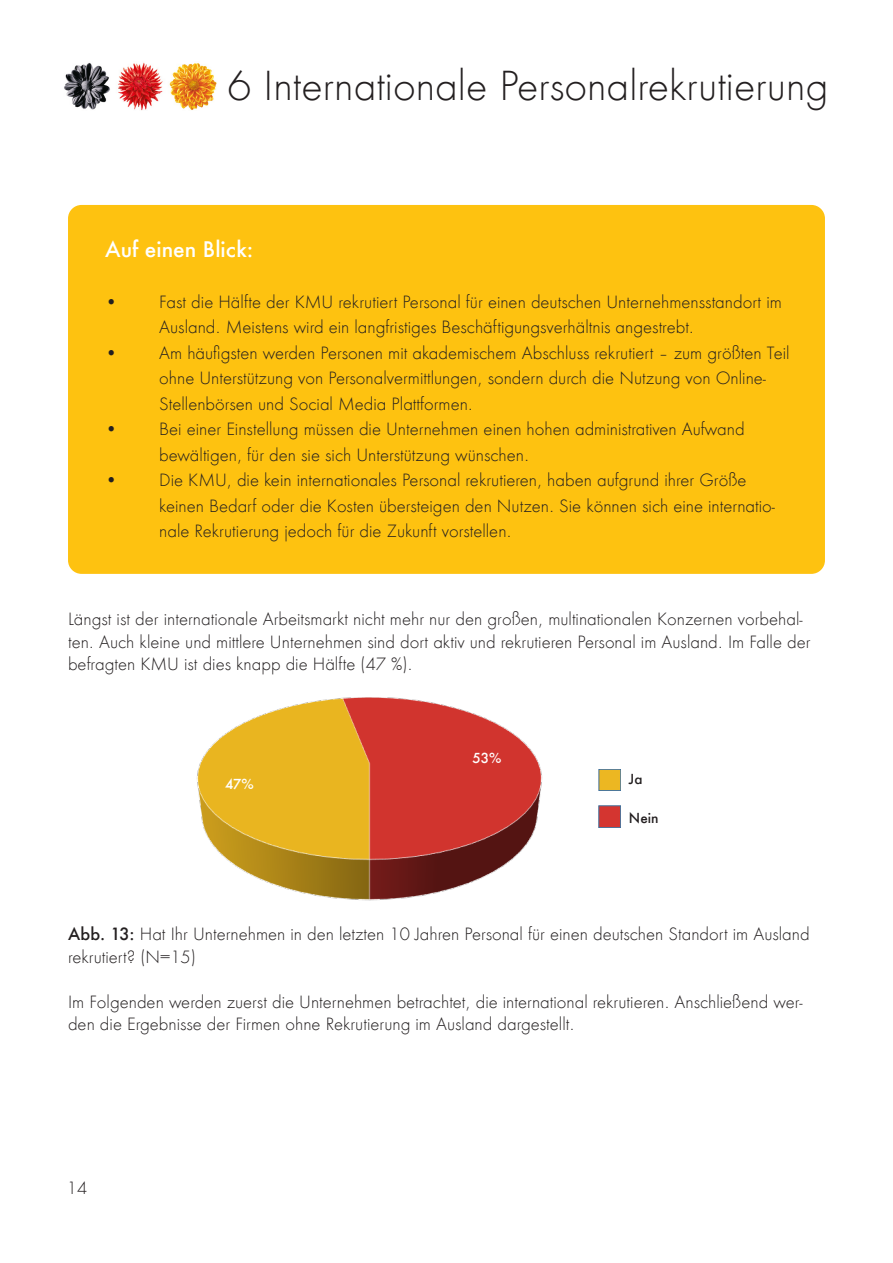
<style>
.page{position:relative;width:893px;height:1263px;background:#fff}
.page>*{position:absolute;margin:0;border:0;box-sizing:border-box;transform-origin:0 0}
.Kapitel-Überschrift{font:39px "Futura ND Light";color:#231f20}
.Sprechblasen-Text{font:500 21px "Futura ND";color:#fff}
.Sprechblasen-Text-2{font:16.5px "Futura ND Light";color:#231f20}
.Fließtext{font:16.5px/22.5px "Futura ND Light";color:#231f20}
.Abb__Beschriftung{font:500 13.5px "Futura ND";color:#fff}
.Abb__Beschriftung-2{font:500 13.5px "Futura ND";color:#231f20}
.s1{font-family:"Futura ND";font-weight:500}
</style>
<div class="page">
<img style="left:64px;top:62px;width:153px;height:48px">
<div style="left:69px;top:206px;width:755px;height:367px;background:#fec210;border-radius:13px"></div>
<div style="left:68px;top:205px;width:757px;height:369px;border:2px solid #fec210;border-radius:13px"></div>
<img style="left:196px;top:697px;width:425px;height:204px">
<div style="left:599px;top:769px;width:21px;height:21px;background:#ecb722"></div>
<div style="left:598px;top:805px;width:22px;height:22px;background:#d43530;border:1px solid #41719c"></div>
<p class="Kapitel-Überschrift" style="left:227px;top:62px;width:602px">6 Internationale Personalrekrutierung</p>
<p class="Sprechblasen-Text" style="left:105px;top:235px;width:150px">Auf einen Blick:</p>
<p class="Sprechblasen-Text-2" style="left:105px;top:292px;width:14px">•</p>
<p class="Sprechblasen-Text-2" style="left:159px;top:292px;width:624px">Fast die Hälfte der KMU rekrutiert Personal für einen deutschen Unternehmensstandort im</p>
<p class="Sprechblasen-Text-2" style="left:159px;top:317px;width:536px">Ausland. Meistens wird ein langfristiges Beschäftigungsverhältnis angestrebt.</p>
<p class="Sprechblasen-Text-2" style="left:105px;top:343px;width:14px">•</p>
<p class="Sprechblasen-Text-2" style="left:159px;top:343px;width:632px">Am häufigsten werden Personen mit akademischem Abschluss rekrutiert – zum größten Teil</p>
<p class="Sprechblasen-Text-2" style="left:159px;top:368px;width:608px">ohne Unterstützung von Personalvermittlungen, sondern durch die Nutzung von Online-</p>
<p class="Sprechblasen-Text-2" style="left:159px;top:394px;width:315px">Stellenbörsen und Social Media Plattformen.</p>
<p class="Sprechblasen-Text-2" style="left:105px;top:419px;width:14px">•</p>
<p class="Sprechblasen-Text-2" style="left:159px;top:419px;width:587px">Bei einer Einstellung müssen die Unternehmen einen hohen administrativen Aufwand</p>
<p class="Sprechblasen-Text-2" style="left:159px;top:445px;width:371px">bewältigen, für den sie sich Unterstützung wünschen.</p>
<p class="Sprechblasen-Text-2" style="left:105px;top:470px;width:14px">•</p>
<p class="Sprechblasen-Text-2" style="left:159px;top:470px;width:589px">Die KMU, die kein internationales Personal rekrutieren, haben aufgrund ihrer Größe</p>
<p class="Sprechblasen-Text-2" style="left:159px;top:496px;width:617px">keinen Bedarf oder die Kosten übersteigen den Nutzen. Sie können sich eine internatio-</p>
<p class="Sprechblasen-Text-2" style="left:159px;top:521px;width:354px">nale Rekrutierung jedoch für die Zukunft vorstellen.</p>
<p class="Fließtext" style="left:68px;top:608px;width:744px">Längst ist der internationale Arbeitsmarkt nicht mehr nur den großen, multinationalen Konzernen vorbehal&shy;ten. Auch kleine und mittlere Unternehmen sind dort aktiv und rekrutieren Personal im Ausland. Im Falle der befragten KMU ist dies knapp die Hälfte (47 %).</p>
<p class="Abb__Beschriftung" style="left:225px;top:775px;width:30px">47%</p>
<p class="Abb__Beschriftung" style="left:473px;top:749px;width:31px">53%</p>
<p class="Abb__Beschriftung-2" style="left:629px;top:770px;width:15px">Ja</p>
<p class="Abb__Beschriftung-2" style="left:629px;top:809px;width:31px">Nein</p>
<p class="Fließtext" style="left:68px;top:923px;width:743px"><span class="s1">Abb. 13:</span> Hat Ihr Unternehmen in den letzten 10 Jahren Personal für einen deutschen Standort im Ausland rekrutiert? (N=15)</p>
<p class="Fließtext" style="left:68px;top:991px;width:736px">Im Folgenden werden zuerst die Unternehmen betrachtet, die international rekrutieren. Anschließend wer&shy;den die Ergebnisse der Firmen ohne Rekrutierung im Ausland dargestellt.</p>
<p class="Fließtext" style="left:67px;top:1177px;width:22px">14</p>
</div>
